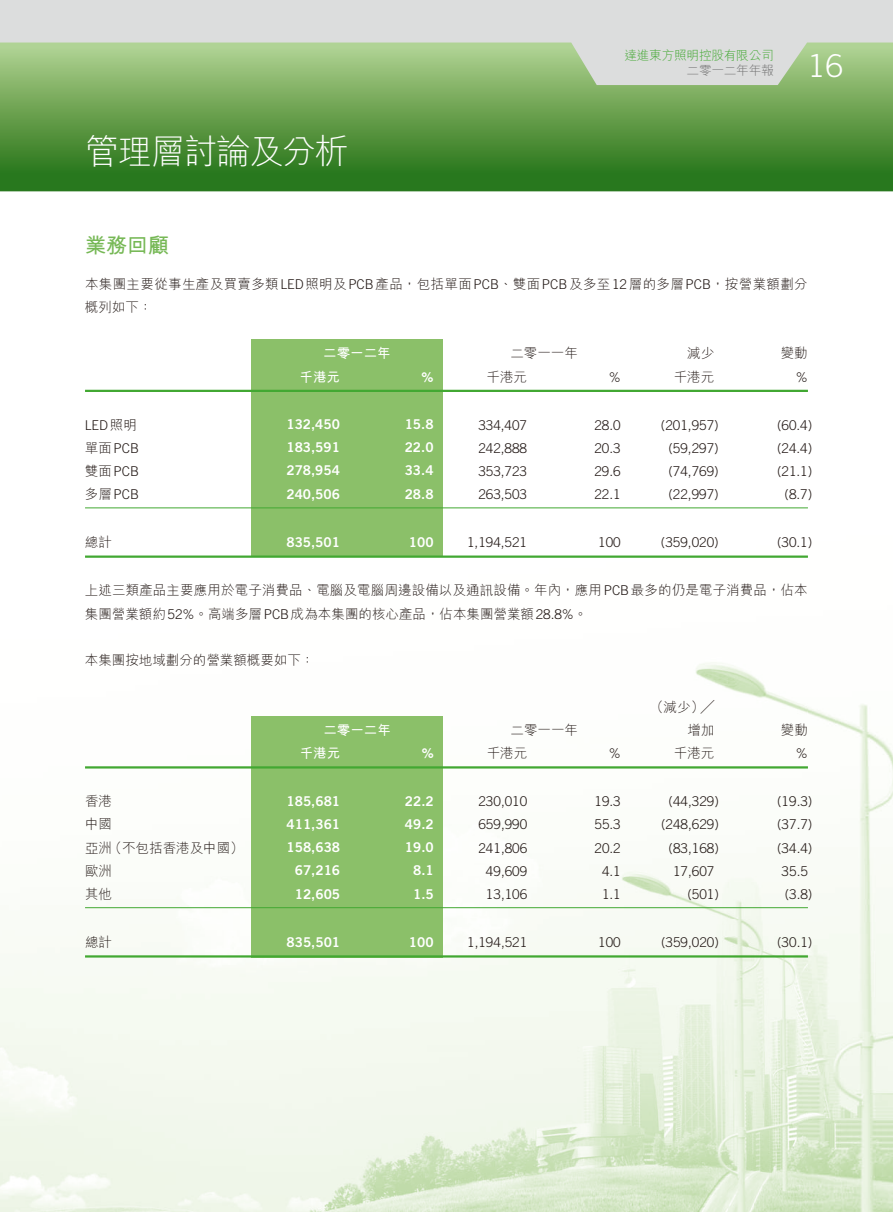
<style>
.page{position:relative;width:893px;height:1212px;background:#fff}
.page>*{position:absolute;margin:0;border:0;box-sizing:border-box;transform-origin:0 0}
.t1{font:300 34.5px "M Hei HK";letter-spacing:-.05em;color:#fff}
.t2{font:300 31.5px "Trade Gothic LT Std";color:#fff}
.t3{font:700 21px "M Hei HK";color:#76b855}
.t4{font:300 13.5px "Trade Gothic LT Std";color:#231916}
.t5{font:300 13.5px/23.2px "M Hei HK";color:#231916}
.t6{font:13.5px "Trade Gothic LT Std Bd 2";color:#fff}
.t7{font:300 13.5px/23.2px "M Hei HK";letter-spacing:.025em;color:#231916}
.t8{font:700 13.5px "M Hei HK";color:#fff}
.t9{font:300 12.75px "M Hei HK";letter-spacing:-.025em;color:#42a832}
.t10{font:300 12.75px "M Hei HK";letter-spacing:-.025em;color:#727272}
.s1{font-family:"Trade Gothic LT Std"}
.s2{font-family:"M Hei HK"}
</style>
<div class="page">
<img style="left:0;top:191px;width:893px;height:1021px">
<div style="left:0;top:0;width:893px;height:128px;background:#dcdddd"></div>
<svg style="left:0;top:43px;width:893px;height:148px;background:#6ba155"></svg>
<div style="left:251px;top:716px;width:191px;height:241px;background:#8bc069"></div>
<div style="left:251px;top:339px;width:191px;height:218px;background:#8bc069"></div>
<hr style="left:85px;top:390px;width:723px;height:2px;background:#42a832">
<hr style="left:85px;top:507px;width:723px;height:1px;background:#42a832">
<hr style="left:85px;top:555px;width:723px;height:3px;background:#42a832">
<hr style="left:85px;top:766px;width:723px;height:2px;background:#42a832">
<hr style="left:85px;top:907px;width:723px;height:1px;background:#42a832">
<hr style="left:85px;top:955px;width:723px;height:2px;background:#42a832">
<h1 class="t1" style="left:85px;top:133px;width:265px">管理層討論及分析</h1>
<p class="t9" style="left:624px;top:49px;width:151px">達進東方照明控股有限公司</p>
<h2 class="t2" style="left:808px;top:47px;width:37px">16</h2>
<p class="t10" style="left:687px;top:64px;width:89px">二零一二年年報</p>
<h3 class="t3" style="left:85px;top:230px;width:85px">業務回顧</h3>
<p class="t7" style="left:85px;top:272px;width:724px">本集團主要從事生產及買賣多類<span class="s1">LED</span>照明及<span class="s1">PCB</span>產品，包括單面<span class="s1">PCB</span>、雙面<span class="s1">PCB</span>及多至<span class="s1">12</span>層的多層<span class="s1">PCB</span>，按營業額劃分概列如下：</p>
<p class="t5" style="left:781px;top:342px;width:28px">變動</p>
<p class="t5" style="left:510px;top:342px;width:69px">二零一一年</p>
<p class="t8" style="left:323px;top:344px;width:69px">二零一二年</p>
<p class="t5" style="left:687px;top:342px;width:28px">減少</p>
<p class="t8" style="left:300px;top:367px;width:42px">千港元</p>
<p class="t6" style="left:422px;top:368px;width:14px">%</p>
<p class="t5" style="left:487px;top:365px;width:42px">千港元</p>
<p class="t4" style="left:609px;top:369px;width:14px">%</p>
<p class="t5" style="left:674px;top:365px;width:42px">千港元</p>
<p class="t4" style="left:796px;top:369px;width:14px">%</p>
<p class="t4" style="left:85px;top:417px;width:53px">LED<span class="s2">照明</span></p>
<p class="t6" style="left:286px;top:416px;width:55px">132,450</p>
<p class="t6" style="left:405px;top:416px;width:30px">15.8</p>
<p class="t4" style="left:478px;top:417px;width:50px">334,407</p>
<p class="t4" style="left:594px;top:417px;width:28px">28.0</p>
<p class="t4" style="left:661px;top:417px;width:59px">)201,957(</p>
<p class="t4" style="left:777px;top:417px;width:37px">)60.4(</p>
<p class="t4" style="left:85px;top:440px;width:56px"><span class="s2">單面</span>PCB</p>
<p class="t6" style="left:286px;top:439px;width:55px">183,591</p>
<p class="t6" style="left:405px;top:439px;width:30px">22.0</p>
<p class="t4" style="left:478px;top:440px;width:50px">242,888</p>
<p class="t4" style="left:594px;top:440px;width:28px">20.3</p>
<p class="t4" style="left:668px;top:440px;width:52px">)59,297(</p>
<p class="t4" style="left:777px;top:440px;width:37px">)24.4(</p>
<p class="t4" style="left:85px;top:463px;width:56px"><span class="s2">雙面</span>PCB</p>
<p class="t6" style="left:286px;top:462px;width:55px">278,954</p>
<p class="t6" style="left:405px;top:462px;width:30px">33.4</p>
<p class="t4" style="left:478px;top:463px;width:50px">353,723</p>
<p class="t4" style="left:594px;top:463px;width:28px">29.6</p>
<p class="t4" style="left:668px;top:463px;width:52px">)74,769(</p>
<p class="t4" style="left:777px;top:463px;width:37px">)21.1(</p>
<p class="t4" style="left:85px;top:487px;width:56px"><span class="s2">多層</span>PCB</p>
<p class="t6" style="left:286px;top:485px;width:55px">240,506</p>
<p class="t6" style="left:405px;top:485px;width:30px">28.8</p>
<p class="t4" style="left:478px;top:487px;width:50px">263,503</p>
<p class="t4" style="left:594px;top:487px;width:28px">22.1</p>
<p class="t4" style="left:668px;top:487px;width:52px">)22,997(</p>
<p class="t4" style="left:784px;top:487px;width:29px">)8.7(</p>
<p class="t5" style="left:85px;top:531px;width:28px">總計</p>
<p class="t5" style="left:85px;top:579px;width:724px">上述三類產品主要應用於電子消費品、電腦及電腦周邊設備以及通訊設備。年內，應用<span class="s1">PCB</span>最多的仍是電子消費品，佔本集團營業額約<span class="s1">52%</span>。高端多層<span class="s1">PCB</span>成為本集團的核心產品，佔本集團營業額<span class="s1">28.8%</span>。</p>
<p class="t5" style="left:85px;top:648px;width:231px">本集團按地域劃分的營業額概要如下：</p>
<p class="t5" style="left:701px;top:695px;width:15px">╱</p>
<p class="t6" style="left:286px;top:533px;width:55px">835,501</p>
<p class="t6" style="left:409px;top:533px;width:26px">100</p>
<p class="t4" style="left:467px;top:535px;width:62px">1,194,521</p>
<p class="t4" style="left:598px;top:535px;width:24px">100</p>
<p class="t4" style="left:661px;top:535px;width:59px">)359,020(</p>
<p class="t4" style="left:777px;top:535px;width:37px">)30.1(</p>
<p class="t5" style="left:650px;top:695px;width:56px">（減少(</p>
<p class="t8" style="left:323px;top:720px;width:69px">二零一二年</p>
<p class="t5" style="left:510px;top:718px;width:69px">二零一一年</p>
<p class="t5" style="left:687px;top:718px;width:28px">增加</p>
<p class="t5" style="left:781px;top:718px;width:28px">變動</p>
<p class="t8" style="left:300px;top:743px;width:42px">千港元</p>
<p class="t6" style="left:422px;top:745px;width:14px">%</p>
<p class="t5" style="left:487px;top:741px;width:42px">千港元</p>
<p class="t4" style="left:609px;top:745px;width:14px">%</p>
<p class="t5" style="left:674px;top:741px;width:42px">千港元</p>
<p class="t4" style="left:796px;top:745px;width:14px">%</p>
<p class="t5" style="left:85px;top:789px;width:28px">香港</p>
<p class="t6" style="left:287px;top:792px;width:55px">185,681</p>
<p class="t6" style="left:405px;top:792px;width:30px">22.2</p>
<p class="t4" style="left:478px;top:793px;width:50px">230,010</p>
<p class="t4" style="left:595px;top:793px;width:28px">19.3</p>
<p class="t4" style="left:669px;top:793px;width:52px">)44,329(</p>
<p class="t4" style="left:777px;top:793px;width:37px">)19.3(</p>
<p class="t5" style="left:85px;top:813px;width:28px">中國</p>
<p class="t6" style="left:287px;top:815px;width:55px">411,361</p>
<p class="t6" style="left:405px;top:815px;width:30px">49.2</p>
<p class="t4" style="left:478px;top:817px;width:50px">659,990</p>
<p class="t4" style="left:595px;top:817px;width:28px">55.3</p>
<p class="t4" style="left:661px;top:817px;width:59px">)248,629(</p>
<p class="t4" style="left:777px;top:817px;width:37px">)37.7(</p>
<p class="t5" style="left:109px;top:836px;width:136px">（不包括香港及中國(</p>
<p class="t5" style="left:85px;top:836px;width:28px">亞洲</p>
<p class="t6" style="left:287px;top:839px;width:55px">158,638</p>
<p class="t6" style="left:405px;top:839px;width:30px">19.0</p>
<p class="t4" style="left:478px;top:840px;width:50px">241,806</p>
<p class="t4" style="left:595px;top:840px;width:28px">20.2</p>
<p class="t4" style="left:669px;top:840px;width:52px">)83,168(</p>
<p class="t4" style="left:777px;top:840px;width:37px">)34.4(</p>
<p class="t5" style="left:85px;top:859px;width:28px">歐洲</p>
<p class="t6" style="left:295px;top:862px;width:47px">67,216</p>
<p class="t6" style="left:413px;top:862px;width:22px">8.1</p>
<p class="t4" style="left:486px;top:863px;width:43px">49,609</p>
<p class="t4" style="left:602px;top:863px;width:20px">4.1</p>
<p class="t4" style="left:673px;top:863px;width:43px">17,607</p>
<p class="t4" style="left:782px;top:863px;width:28px">35.5</p>
<p class="t5" style="left:85px;top:882px;width:28px">其他</p>
<p class="t6" style="left:295px;top:885px;width:47px">12,605</p>
<p class="t6" style="left:413px;top:885px;width:22px">1.5</p>
<p class="t4" style="left:486px;top:886px;width:43px">13,106</p>
<p class="t4" style="left:602px;top:886px;width:20px">1.1</p>
<p class="t4" style="left:687px;top:886px;width:33px">)501(</p>
<p class="t4" style="left:785px;top:886px;width:29px">)3.8(</p>
<p class="t5" style="left:85px;top:930px;width:28px">總計</p>
<p class="t6" style="left:287px;top:933px;width:55px">835,501</p>
<p class="t6" style="left:409px;top:933px;width:26px">100</p>
<p class="t4" style="left:467px;top:934px;width:62px">1,194,521</p>
<p class="t4" style="left:598px;top:934px;width:24px">100</p>
<p class="t4" style="left:661px;top:934px;width:59px">)359,020(</p>
<p class="t4" style="left:777px;top:934px;width:37px">)30.1(</p>
</div>
